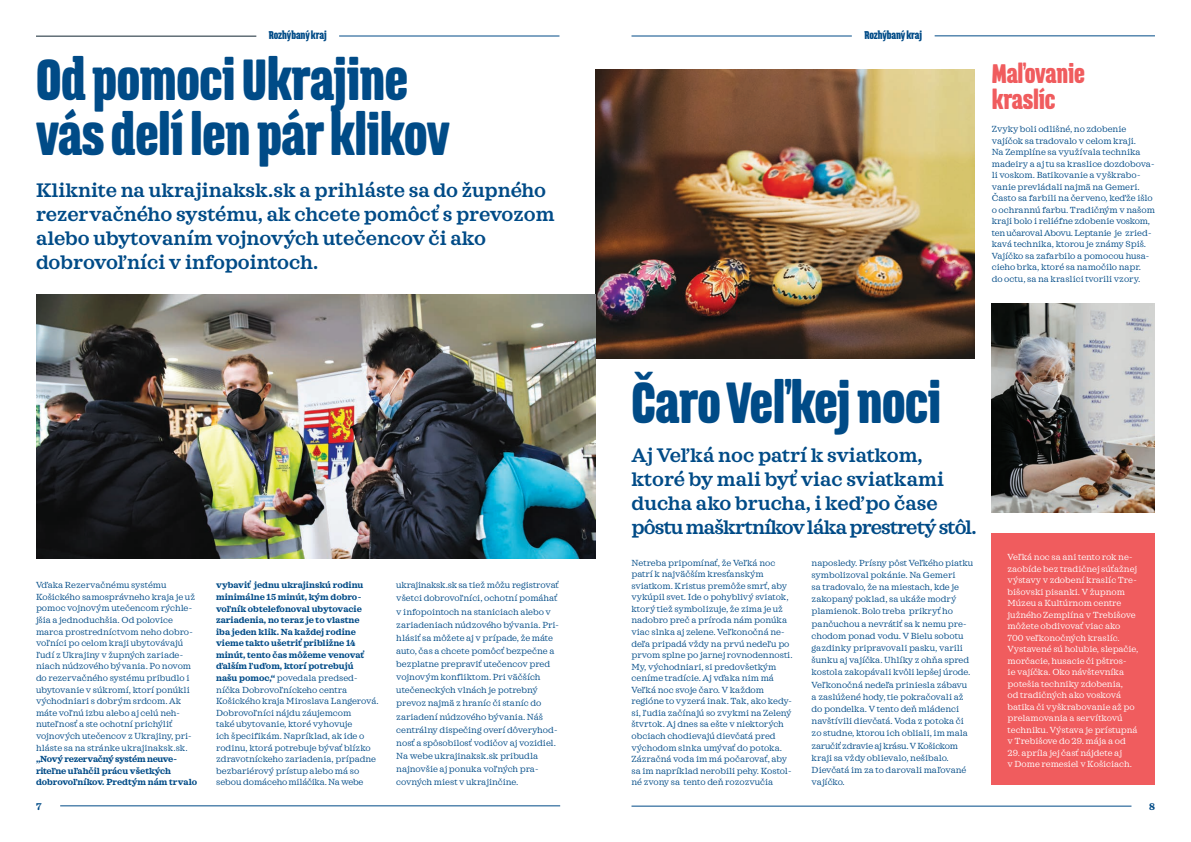
<style>
.page{position:relative;width:1191px;height:842px;background:#fff}
.page>*{position:absolute;margin:0;border:0;box-sizing:border-box;transform-origin:0 0}
.t1{font:900 51.2px/55px "Triump";letter-spacing:-.01em;color:#004b87;scale:.8 1}
.t2{font:900 23.8px/26px "Triump";letter-spacing:-.01em;color:#f05c5e;scale:.8 1}
.t3{font:600 20px/24px "Sagona";color:#004b87}
.t4{font:900 10px "Triump";letter-spacing:-.01em;color:#004b87;scale:.8 1}
.t5{font:700 10px "Sagona";color:#004b87}
.t6{font:9px/11.6px "Sagona";color:#004b87}
.t7{font:9px/11.5px "Sagona";color:#fff}
.t8{font:700 9px/11.6px "Sagona";letter-spacing:-.015em;color:#004b87}
.s1{font-weight:700}
</style>
<div class="page">
<img style="left:595px;top:69px;width:379px;height:290px">
<hr style="left:631px;top:806px;width:500px;height:1px;background:#004b87">
<hr style="left:60px;top:806px;width:500px;height:1px;background:#004b87">
<hr style="left:631px;top:36px;width:221px;height:1px;background:#004b87">
<hr style="left:934px;top:36px;width:221px;height:1px;background:#004b87">
<hr style="left:36px;top:36px;width:220px;height:1px;background:#122632">
<hr style="left:339px;top:36px;width:220px;height:1px;background:#004b87">
<img style="left:36px;top:295px;width:559px;height:263px">
<div style="left:991px;top:534px;width:164px;height:251px;background:#f05c5e"></div>
<img style="left:991px;top:303px;width:164px;height:209px">
<p class="t4" style="left:269px;top:28px;width:74px">Rozhýbaný kraj</p>
<h1 class="t1" style="left:36px;top:50px;width:518px">Od pomoci Ukrajine vás delí len pár klikov</h1>
<h3 class="t3" style="left:36px;top:178px;width:520px">Kliknite na ukrajinaksk.sk a prihláste sa do župného rezervačného systému, ak chcete pomôcť s prevozom alebo ubytovaním vojnových utečencov či ako dobrovoľ níci v infopointoch.</h3>
<p class="t6" style="left:36px;top:579px;width:160px">Vďaka Rezervačnému systému Košického samosprávneho kraja je už pomoc vojnovým utečencom rýchle&shy;jšia a jednoduchšia. Od polovice marca prostredníctvom neho dobro&shy;voľníci po celom kraji ubytovávajú<br>ľ udí z Ukrajiny v župných zariade&shy;niach núdzového bývania. Po novom do rezervačného systému pribudlo i ubytovanie v súkromí, ktorí ponúkli východniari s dobrým srdcom. Ak máte voľnú izbu alebo aj celú neh&shy;nuteľnosť a ste ochotní prichýliť vojnových utečencov z Ukrajiny, pri&shy;hláste sa na stránke ukrajinaksk.sk.</p>
<p class="t8" style="left:36px;top:753px;width:163px">„Nový rezervačný systém neuve&shy;riteľ ne uľahčil prácu všetkých dobrovoľ níkov. Predtým nám trvalo</p>
<p class="t6" style="left:216px;top:580px;width:164px"><span class="s1">vybaviť jednu ukrajinskú rodinu minimálne 15 minút, kým dobro-<br>voľ ník obtelefonoval ubytovacie zariadenia, no teraz je to vlastne<br>iba jeden klik. Na každej rodine vieme takto ušetriť približne 14 minút, tento čas môžeme venovať ďalším ľ uďom, ktorí potrebujú<br>našu pomoc,“</span> povedala predsed&shy;níčka Dobrovoľníckeho centra Košického kraja Miroslava Langerová.<br>Dobrovoľníci nájdu záujemcom<br>také ubytovanie, ktoré vyhovuje<br>ich špecifikám. Napríklad, ak ide o rodinu, ktorá potrebuje bývať blízko zdravotníckeho zariadenia, prípadne bezbariérový prístup alebo má so sebou domáceho miláčika. Na webe</p>
<p class="t6" style="left:396px;top:579px;width:164px;line-height:13.1px">ukrajinaksk.sk sa tiež môžu registrovať všetci dobrovoľníci, ochotní pomáhať v infopointoch na staniciach alebo v zariadeniach núdzového bývania. Pri&shy;hlásiť sa môžete aj v prípade, že máte auto, čas a chcete pomôcť bezpečne a bezplatne prepraviť utečencov pred vojnovým konfliktom. Pri väčších utečeneckých vlnách je potrebný prevoz najmä z hraníc či staníc do zariadení núdzového bývania. Náš centrálny dispečing overí dôveryhod&shy;nosť a spôsobilosť vodičov aj vozidiel.<br>Na webe ukrajinaksk.sk pribudla najnovšie aj ponuka voľných pra&shy;covných miest v ukrajinčine.</p>
<p class="t4" style="left:864px;top:28px;width:74px">Rozhýbaný kraj</p>
<h2 class="t2" style="left:991px;top:60px;width:118px">Maľovanie kraslíc</h2>
<p class="t6" style="left:991px;top:124px;width:165px">Zvyky boli odlišné, no zdobenie vajíčok sa tradovalo v celom kraji.<br>Na Zemplíne sa využívala technika madeiry a aj tu sa kraslice dozdobova&shy;li voskom. Batikovanie a vyškrabo&shy;vanie prevládali najmä na Gemeri.<br>Často sa farbili na červeno, keďže išlo o ochrannú farbu. Tradičným v našom kraji bolo i reliéfne zdobenie voskom, ten učaroval Abovu. Leptanie je zried&shy;kavá technika, ktorou je známy Spiš.<br>Vajíčko sa zafarbilo a pomocou husa&shy;cieho brka, ktoré sa namočilo napr.<br>do octu, sa na kraslici tvorili vzory.</p>
<h1 class="t1" style="left:631px;top:373px;width:388px">Čaro Veľkej noci</h1>
<h3 class="t3" style="left:631px;top:443px;width:346px">Aj Veľ ká noc patrí k sviatkom, ktoré by mali byť viac sviatkami ducha ako brucha, i keď po čase pôstu maškrtníkov láka prestretý stôl.</h3>
<p class="t6" style="left:631px;top:557px;width:163px">Netreba pripomínať, že Veľká noc patrí k najväčším kresťanským sviatkom. Kristus premôže smrť, aby vykúpil svet. Ide o pohyblivý sviatok, ktorý tiež symbolizuje, že zima je už nadobro preč a príroda nám ponúka viac slnka aj zelene. Veľkonočná ne&shy;deľa pripadá vždy na prvú nedeľ u po prvom splne po jarnej rovnodennosti.<br>My, východniari, si predovšetkým ceníme tradície. Aj vďaka nim má Veľká noc svoje čaro. V každom regióne to vyzerá inak. Tak, ako kedy&shy;si, ľ udia začínajú so zvykmi na Zelený štvrtok. Aj dnes sa ešte v niektorých obciach chodievajú dievčatá pred východom slnka umývať do potoka.<br>Zázračná voda im má počarovať, aby sa im napríklad nerobili pehy. Kostol&shy;né zvony sa tento deň rozozvučia</p>
<p class="t6" style="left:811px;top:556px;width:163px;line-height:12.2px">naposledy. Prísny pôst Veľkého piatku symbolizoval pokánie. Na Gemeri<br>sa tradovalo, že na miestach, kde je zakopaný poklad, sa ukáže modrý plamienok. Bolo treba prikryť ho pančuchou a nevrátiť sa k nemu pre&shy;chodom ponad vodu. V Bielu sobotu gazdinky pripravovali pasku, varili šunku aj vajíčka. Uhlíky z ohňa spred kostola zakopávali kvôli lepšej úrode.<br>Veľkonočná nedeľa priniesla zábavu a zaslúžené hody, tie pokračovali až do pondelka. V tento deň mládenci navštívili dievčatá. Voda z potoka či zo studne, ktorou ich obliali, im mala zaručiť zdravie aj krásu. V Košickom kraji sa vždy oblievalo, nešibalo.<br>Dievčatá im za to darovali maľované vajíčko.</p>
<p class="t7" style="left:1007px;top:551px;width:132px">Veľká noc sa ani tento rok ne&shy;zaobíde bez tradičnej súťažnej výstavy v zdobení kraslíc Tre&shy;bišovski pisanki. V župnom<br>Múzeu a Kultúrnom centre južného Zemplína v Trebišove môžete obdivovať viac ako<br>700 veľkonočných kraslíc.<br>Vystavené sú holubie, slepačie, morčacie, husacie či pštros-<br>ie vajíčka. Oko návštevníka potešia techniky zdobenia,<br>od tradičných ako vosková batika či vyškrabovanie až po prelamovania a servítkovú techniku. Výstava je prístupná v Trebišove do 29. mája a od</p>
<p class="t7" style="left:1007px;top:747px;width:126px">29. apríla jej časť nájdete aj<br>v Dome remesiel v Košiciach.</p>
<p class="t5" style="left:36px;top:800px;width:7px">7</p>
<p class="t5" style="left:1149px;top:800px;width:7px">8</p>
</div>
